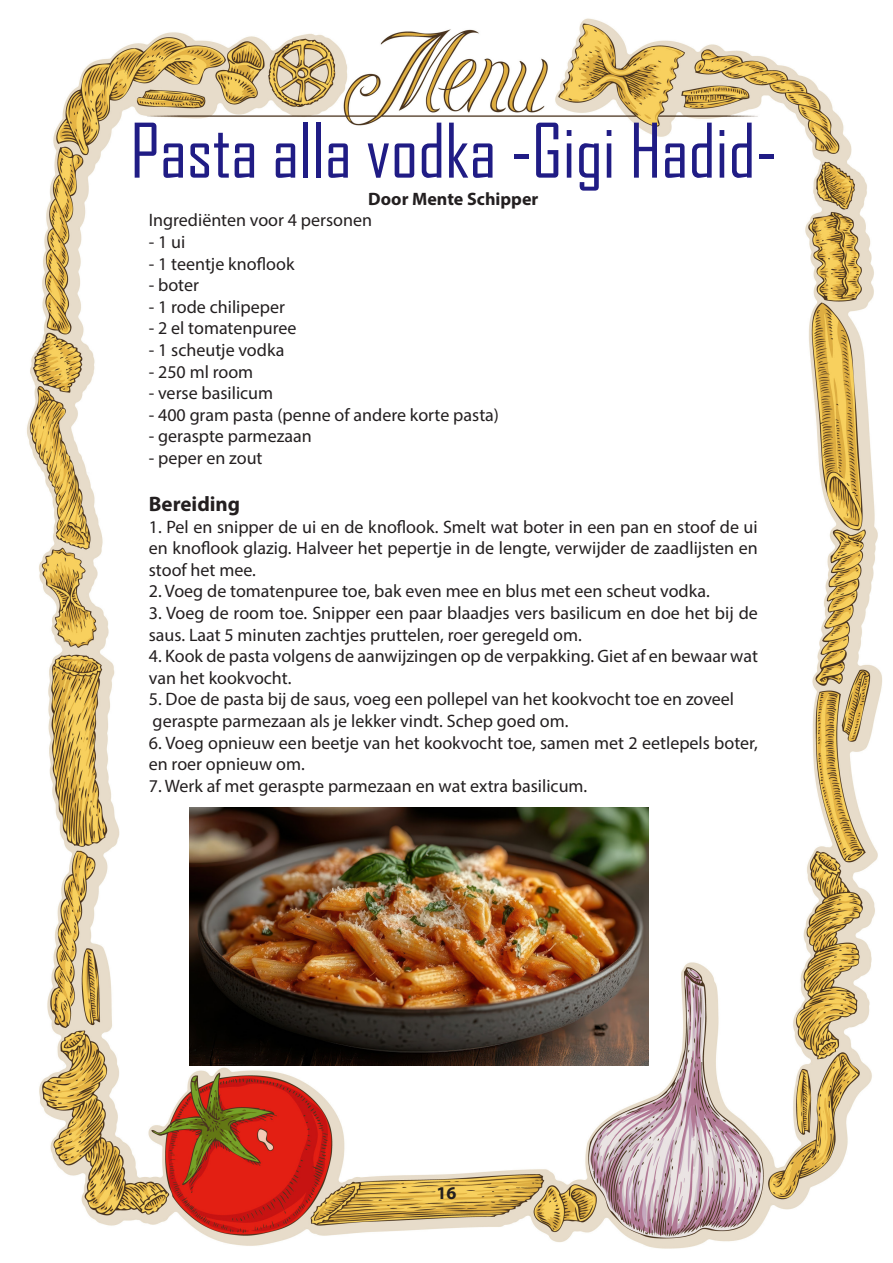
<style>
.page{position:relative;width:893px;height:1263px;background:#fff}
.page>*{position:absolute;margin:0;border:0;box-sizing:border-box;transform-origin:0 0}
.t1{font:72px "Agency FB";color:#201c85}
.t2{font:700 21px "Myriad Pro";color:#231f20}
.t3{font:18px/21.6px "Myriad Pro";color:#231f20}
.t4{font:700 18px "Myriad Pro";color:#231f20}
</style>
<div class="page">
<img style="left:27px;top:18px;width:855px;height:1231px">
<img style="left:189px;top:808px;width:459px;height:257px">
<p class="t1" style="left:130px;top:107px;width:648px">Pasta alla vodka -Gigi Hadid-</p>
<p class="t4" style="left:368px;top:187px;width:172px">Door Mente Schipper</p>
<p class="t3" style="left:149px;top:209px;width:225px">Ingrediënten voor 4 personen</p>
<p class="t3" style="left:149px;top:231px;width:38px">- 1 ui</p>
<p class="t3" style="left:149px;top:253px;width:147px">- 1 teentje knoflook</p>
<p class="t3" style="left:149px;top:274px;width:52px">- boter</p>
<p class="t3" style="left:149px;top:296px;width:138px">- 1 rode chilipeper</p>
<p class="t3" style="left:149px;top:317px;width:149px">- 2 el tomatenpuree</p>
<p class="t3" style="left:149px;top:339px;width:137px">- 1 scheutje vodka</p>
<p class="t3" style="left:149px;top:361px;width:106px">- 250 ml room</p>
<p class="t3" style="left:149px;top:382px;width:126px">- verse basilicum</p>
<p class="t3" style="left:149px;top:404px;width:352px">- 400 gram pasta (penne of andere korte pasta)</p>
<p class="t3" style="left:149px;top:425px;width:164px">- geraspte parmezaan</p>
<p class="t3" style="left:149px;top:447px;width:115px">- peper en zout</p>
<p class="t2" style="left:149px;top:490px;width:93px">Bereiding</p>
<p class="t3" style="left:149px;top:515px;width:610px;text-align:justify">1. Pel en snipper de ui en de knoflook. Smelt wat boter in een pan en stoof de ui en knoflook glazig. Halveer het pepertje in de lengte, verwijder de zaadlijsten en stoof het mee.</p>
<p class="t3" style="left:149px;top:580px;width:563px">2. Voeg de tomatenpuree toe, bak even mee en blus met een scheut vodka.</p>
<p class="t3" style="left:149px;top:602px;width:611px">3. Voeg de room toe. Snipper een paar blaadjes vers basilicum en doe het bij de saus. Laat 5 minuten zachtjes pruttelen, roer geregeld om.</p>
<p class="t3" style="left:149px;top:645px;width:611px">4. Kook de pasta volgens de aanwijzingen op de verpakking. Giet af en bewaar wat van het kookvocht.</p>
<p class="t3" style="left:149px;top:688px;width:587px">5. Doe de pasta bij de saus, voeg een pollepel van het kookvocht toe en zoveel</p>
<p class="t3" style="left:153px;top:710px;width:417px">geraspte parmezaan als je lekker vindt. Schep goed om.</p>
<p class="t3" style="left:149px;top:731px;width:611px">6. Voeg opnieuw een beetje van het kookvocht toe, samen met 2 eetlepels boter, en roer opnieuw om.</p>
<p class="t3" style="left:149px;top:775px;width:440px">7. Werk af met geraspte parmezaan en wat extra basilicum.</p>
<p class="t4" style="left:436px;top:1181px;width:21px">16</p>
</div>
